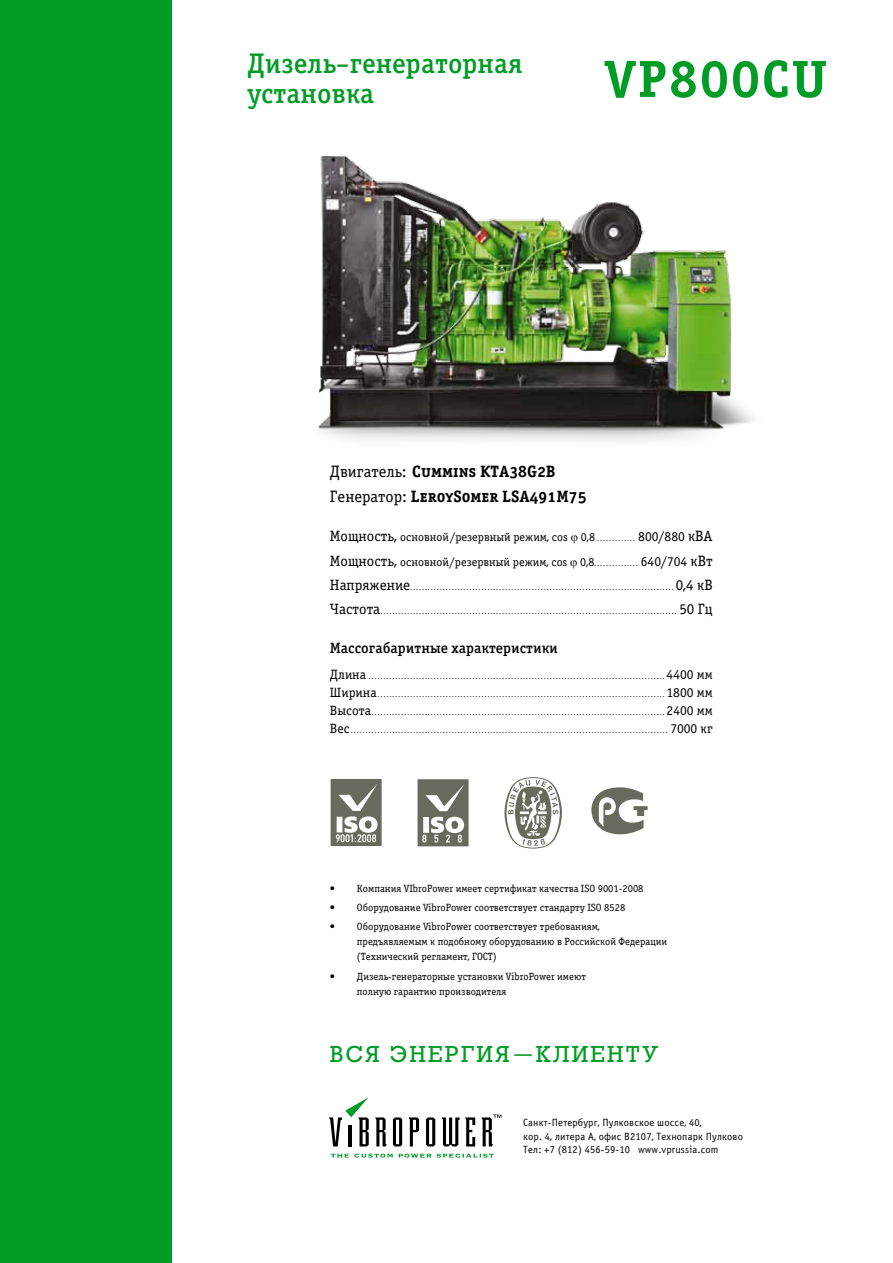
<style>
.page{position:relative;width:893px;height:1263px;background:#fff}
.page>*{position:absolute;margin:0;border:0;box-sizing:border-box;transform-origin:0 0}
.t1{font:52.5px "Officina Serif Bold C";letter-spacing:.035em;color:#009c25}
.t2{font:28.5px/30px "Officina Serif Medium C";color:#009c25}
.t3{font:22.5px "Rodeo C";letter-spacing:.1em;color:#009c25}
.t4{font:16.5px/25.5px "Officina Serif Bold SCC";color:#000}
.t5{font:15px "Officina Serif Medium C";color:#000}
.t6{font:12px/24px "Officina Serif Book C";color:#000}
.t7{font:10.5px/15px "Officina Serif Book C";color:#000}
.t8{font:10.5px/13.5px "Officina Sans Book C";letter-spacing:.015em;color:#000}
.t9{font:7.5px "Officina Serif Book C";color:#000}
.s1{font-family:"Officina Serif Book C"}
.s2{font-size:15px}
.s3{font-size:7.5px}
.s4{font-size:13.5px}
</style>
<div class="page">
<div style="left:0;top:0;width:172px;height:1263px;background:#009c25"></div>
<img style="left:318px;top:155px;width:437px;height:286px">
<svg style="left:329px;top:1097px;width:40px;height:49px"></svg>
<svg style="left:375px;top:1117px;width:12px;height:29px"></svg>
<svg style="left:393px;top:1117px;width:9px;height:29px"></svg>
<svg style="left:408px;top:1117px;width:11px;height:29px"></svg>
<svg style="left:426px;top:1117px;width:9px;height:29px"></svg>
<svg style="left:442px;top:1117px;width:33px;height:29px"></svg>
<svg style="left:481px;top:1114px;width:20px;height:32px"></svg>
<svg style="left:331px;top:1153px;width:163px;height:5px"></svg>
<svg style="left:504px;top:777px;width:58px;height:71px"></svg>
<svg style="left:591px;top:787px;width:56px;height:47px"></svg>
<svg style="left:331px;top:779px;width:51px;height:67px"></svg>
<div style="left:365px;top:820px;width:6px;height:9px;background:#6a695d;border-radius:50%"></div>
<svg style="left:418px;top:779px;width:51px;height:67px"></svg>
<h2 class="t2" style="left:248px;top:49px;width:276px">Дизель—генераторная установка</h2>
<h1 class="t1" style="left:604px;top:49px;width:225px">VP800CU</h1>
<h3 class="t4" style="left:330px;top:459px;width:258px"><span class="s1">Двигатель:</span> Cummins KTA38G2B<br><span class="s1">Генератор:</span> LeroySomer LSA491M75</h3>
<h3 class="t6" style="left:330px;top:526px;width:384px"><span class="s2">Мощность,</span> основной/резервный режим, cos 0,8 <span class="s3">.............</span> <span class="s4">800/880</span> <span class="s2">кВA<br>Мощность,</span> основной/резервный режим, cos 0,8<span class="s3">...............</span> <span class="s4">640/704</span> <span class="s2">кВт</span></h3>
<p class="t9" style="left:330px;top:583px;width:384px"><span class="s2">Напряжение</span>......................................................................................... <span class="s2">0,4 кВ</span></p>
<p class="t9" style="left:330px;top:607px;width:384px"><span class="s2">Частота</span>.................................................................................................... <span class="s2">50 Гц</span></p>
<h3 class="t5" style="left:330px;top:639px;width:230px">Массогабаритные характеристики</h3>
<p class="t9" style="left:330px;top:673px;width:384px"><span class="s4">Длина</span> .................................................................................................... <span class="s4">4400 мм</span></p>
<p class="t9" style="left:330px;top:691px;width:384px"><span class="s4">Ширина</span>................................................................................................. <span class="s4">1800 мм</span></p>
<p class="t9" style="left:330px;top:709px;width:384px"><span class="s4">Высота</span>................................................................................................... <span class="s4">2400 мм</span></p>
<p class="t9" style="left:330px;top:727px;width:384px"><span class="s4">Вес</span>........................................................................................................... <span class="s4">7000 кг</span></p>
<h3 class="t7" style="left:330px;top:881px;width:315px">• Компания VIbroPower имеет сертификат качества ISO 9001-2008</h3>
<h3 class="t7" style="left:330px;top:900px;width:297px">• Оборудование VibroPower соответствует стандарту ISO 8528</h3>
<h3 class="t7" style="left:357px;top:919px;width:312px;text-indent:-27px">• Оборудование VibroPower соответствует требованиям, предъявляемым к подобному оборудованию в Российской Федерации (Технический регламент, ГОСТ)</h3>
<h3 class="t7" style="left:357px;top:969px;width:231px;text-indent:-27px">• Дизель-генераторные установки VibroPower имеют полную гарантию производителя</h3>
<h3 class="t3" style="left:330px;top:1041px;width:330px">ВСЯ ЭНЕРГИЯ — КЛИЕНТУ</h3>
<h3 class="t8" style="left:523px;top:1116px;width:221px">Санкт-Петербург, Пулковское шоссе, 40,<br>кор. 4, литера А, офис В2107, Технопарк Пулково<br>Тел: +7 (812) 456-59-10 www.vprussia.com</h3>
</div>
